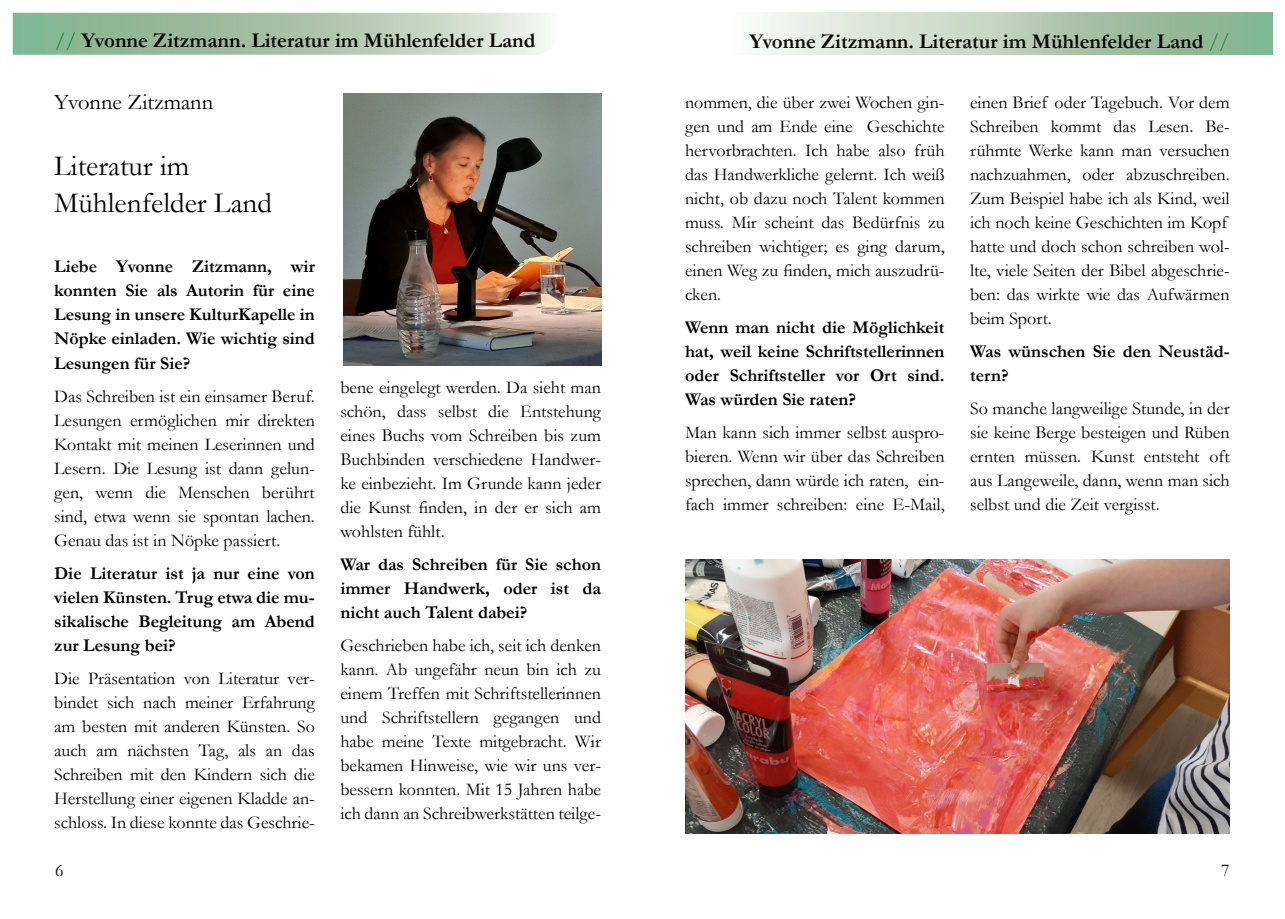
<style>
.page{position:relative;width:1285px;height:919px;background:#fff}
.page>*{position:absolute;margin:0;border:0;box-sizing:border-box;transform-origin:0 0}
.t1{font:29.25px/37px "Garamond";color:#000}
.t2{font:22.5px "Garamond";color:#000}
.t3{font:700 21px "Garamond";color:#080704}
.t4{font:18px/24px "Garamond";color:#000;text-align:justify}
.t5{font:700 18px/24px "Garamond";color:#000;text-align:justify}
.t6{font:18px "Garamond";color:#080704}
.s1{font-weight:400;color:#127e3e}
</style>
<div class="page">
<div style="left:725px;top:13px;width:546px;height:42px;background:linear-gradient(to right,#fffbfa,#7fac84)"></div>
<svg style="left:13px;top:13px;width:532px;height:42px;background:#adc8ae"></svg>
<img style="left:344px;top:93px;width:257px;height:272px">
<img style="left:685px;top:559px;width:544px;height:274px">
<p class="t3" style="left:55px;top:33px;width:481px"><span class="s1">//</span> Yvonne Zitzmann. Literatur im Mühlenfelder Land</p>
<p class="t2" style="left:54px;top:94px;width:160px">Yvonne Zitzmann</p>
<h1 class="t1" style="left:54px;top:151px;width:219px">Literatur im<br>Mühlenfelder Land</h1>
<p class="t5" style="left:54px;top:257px;width:262px">Liebe Yvonne Zitzmann, wir konnten Sie als Autorin für eine Lesung in unsere KulturKapelle in Nöpke einladen. Wie wichtig sind Lesungen für Sie?</p>
<p class="t4" style="left:54px;top:386px;width:262px">Das Schreiben ist ein einsamer Beruf.<br>Lesungen ermöglichen mir direkten Kontakt mit meinen Leserinnen und Lesern. Die Lesung ist dann gelun&shy;gen, wenn die Menschen berührt sind, etwa wenn sie spontan lachen.<br>Genau das ist in Nöpke passiert.</p>
<p class="t5" style="left:54px;top:563px;width:262px">Die Literatur ist ja nur eine von vielen Künsten. Trug etwa die mu&shy;sikalische Begleitung am Abend zur Lesung bei?</p>
<p class="t4" style="left:54px;top:668px;width:262px">Die Präsentation von Literatur ver&shy;bindet sich nach meiner Erfahrung am besten mit anderen Künsten. So auch am nächsten Tag, als an das Schreiben mit den Kindern sich die Herstellung einer eigenen Kladde an&shy;schloss. In diese konnte das Geschrie-</p>
<p class="t6" style="left:55px;top:864px;width:10px">6</p>
<p class="t4" style="left:340px;top:377px;width:262px">bene eingelegt werden. Da sieht man schön, dass selbst die Entstehung eines Buchs vom Schreiben bis zum Buchbinden verschiedene Handwer&shy;ke einbezieht. Im Grunde kann jeder die Kunst finden, in der er sich am wohlsten fühlt.</p>
<p class="t5" style="left:340px;top:554px;width:262px">War das Schreiben für Sie schon immer Handwerk, oder ist da nicht auch Talent dabei?</p>
<p class="t4" style="left:340px;top:635px;width:262px">Geschrieben habe ich, seit ich denken kann. Ab ungefähr neun bin ich zu einem Treffen mit Schriftstellerinnen und Schriftstellern gegangen und habe meine Texte mitgebracht. Wir bekamen Hinweise, wie wir uns ver&shy;bessern konnten. Mit 15 Jahren habe ich dann an Schreibwerkstätten teilge-</p>
<p class="t3" style="left:749px;top:34px;width:481px">Yvonne Zitzmann. Literatur im Mühlenfelder Land <span class="s1">//</span></p>
<p class="t4" style="left:685px;top:92px;width:261px">nommen, die über zwei Wochen gin&shy;gen und am Ende eine Geschichte hervorbrachten. Ich habe also früh das Handwerkliche gelernt. Ich weiß nicht, ob dazu noch Talent kommen muss. Mir scheint das Bedürfnis zu schreiben wichtiger; es ging darum, einen Weg zu finden, mich auszudrü&shy;cken.</p>
<p class="t5" style="left:685px;top:317px;width:261px">Wenn man nicht die Möglichkeit hat, weil keine Schriftstellerinnen oder Schriftsteller vor Ort sind.<br>Was würden Sie raten?</p>
<p class="t4" style="left:685px;top:422px;width:261px">Man kann sich immer selbst auspro&shy;bieren. Wenn wir über das Schreiben sprechen, dann würde ich raten, ein&shy;fach immer schreiben: eine E-Mail,</p>
<p class="t4" style="left:969px;top:92px;width:261px;text-align:left">einen Brief oder Tagebuch. Vor dem<br>Schreiben kommt das Lesen. Be&shy;rühmte Werke kann man versuchen nachzuahmen, oder abzuschreiben.<br>Zum Beispiel habe ich als Kind, weil ich noch keine Geschichten im Kopf hatte und doch schon schreiben wol&shy;lte, viele Seiten der Bibel abgeschrie&shy;ben: das wirkte wie das Aufwärmen beim Sport.</p>
<p class="t5" style="left:969px;top:341px;width:261px">Was wünschen Sie den Neustäd&shy;tern?</p>
<p class="t4" style="left:969px;top:398px;width:261px">So manche langweilige Stunde, in der sie keine Berge besteigen und Rüben ernten müssen. Kunst entsteht oft aus Langeweile, dann, wenn man sich selbst und die Zeit vergisst.</p>
<p class="t6" style="left:1220px;top:864px;width:10px">7</p>
</div>
